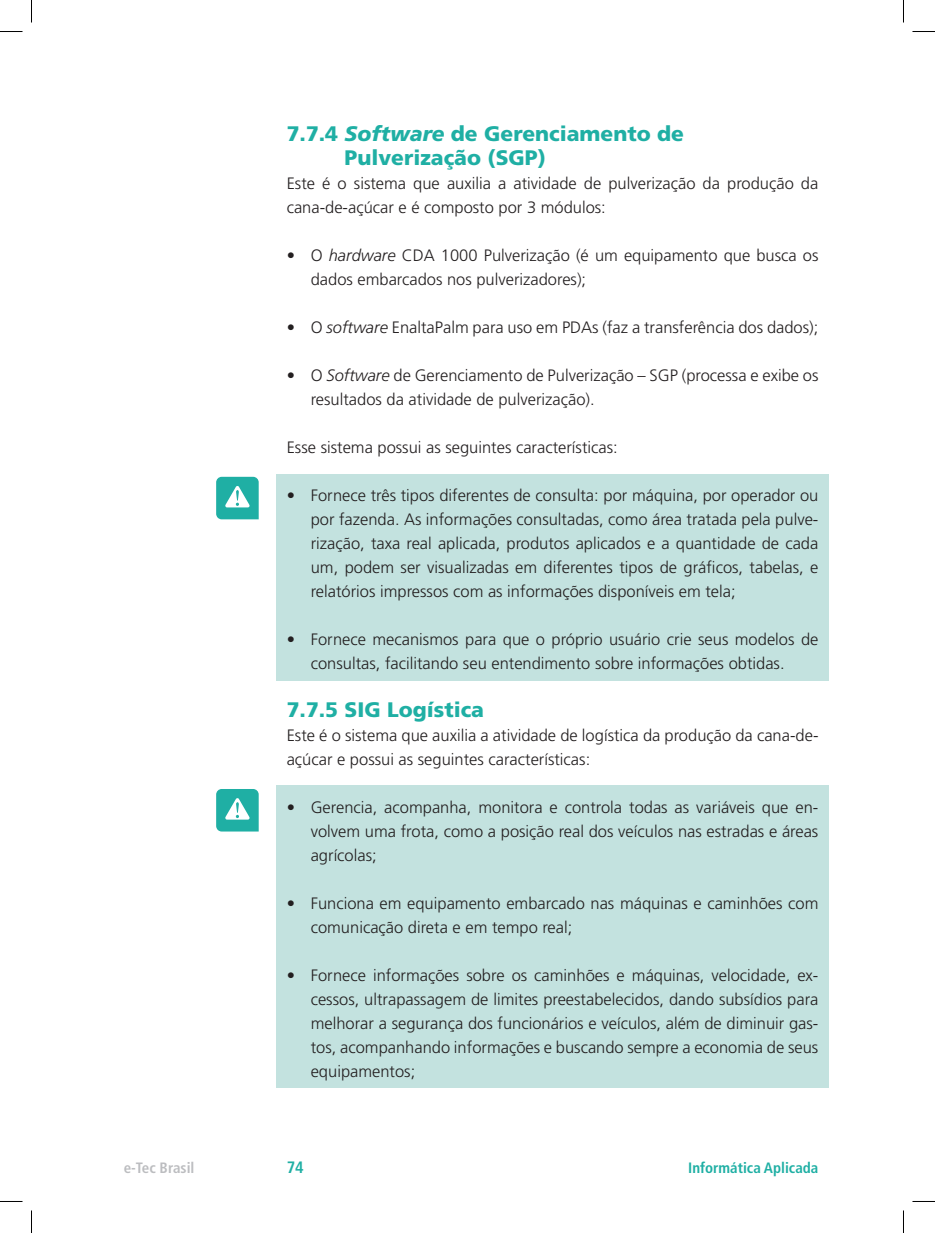
<style>
.page{position:relative;width:935px;height:1233px;background:#fff}
.page>*{position:absolute;margin:0;border:0;box-sizing:border-box;transform-origin:0 0}
.t1{font:900 21px/24px "Frutiger LT Std";color:#1fafa4}
.t2{font:300 16.5px/24px "Frutiger LT Std";color:#231f20}
.t3{font:700 condensed 16.5px "Frutiger LT Std";color:#1fafa4}
.t4{font:700 condensed 15px "Frutiger LT Std";color:#1fafa4}
.t5{font:700 condensed 15px "Frutiger LT Std";color:#bcbdc0}
.s1{font-style:italic}
</style>
<div class="page">
<div style="left:276px;top:785px;width:553px;height:301px;background:#c3e2df"></div>
<div style="left:276px;top:474px;width:553px;height:206px;background:#c3e2df"></div>
<svg style="left:216px;top:477px;width:43px;height:42px;background:#45bcb3"></svg>
<svg style="left:216px;top:789px;width:43px;height:42px;background:#46bcb3"></svg>
<svg style="left:0;top:31px;width:22px;height:1px"></svg>
<svg style="left:912px;top:31px;width:23px;height:1px"></svg>
<svg style="left:0;top:1201px;width:22px;height:1px"></svg>
<svg style="left:912px;top:1201px;width:23px;height:1px"></svg>
<svg style="left:31px;top:0;width:1px;height:23px"></svg>
<svg style="left:31px;top:1210px;width:1px;height:22px"></svg>
<svg style="left:903px;top:0;width:1px;height:23px"></svg>
<svg style="left:903px;top:1210px;width:1px;height:22px"></svg>
<p class="t1" style="left:344px;top:121px;width:341px;text-indent:-58px">7.7.4 <span class="s1">Software</span> de Gerenciamento de<br>Pulverização (SGP)</p>
<p class="t2" style="left:287px;top:171px;width:533px">Este é o sistema que auxilia a atividade de pulverização da produção da cana-de-açúcar e é composto por 3 módulos:</p>
<p class="t2" style="left:311px;top:243px;width:509px;text-indent:-24px">• O <span class="s1">hardware</span> CDA 1000 Pulverização (é um equipamento que busca os dados embarcados nos pulverizadores);</p>
<p class="t2" style="left:287px;top:315px;width:533px">• O <span class="s1">software</span> EnaltaPalm para uso em PDAs (faz a transferência dos dados);</p>
<p class="t2" style="left:311px;top:363px;width:509px;text-indent:-24px">• O <span class="s1">Software</span> de Gerenciamento de Pulverização – SGP (processa e exibe os resultados da atividade de pulverização).</p>
<p class="t2" style="left:287px;top:435px;width:332px">Esse sistema possui as seguintes características:</p>
<p class="t2" style="left:311px;top:483px;width:509px;text-align:justify;text-indent:-24px">• Fornece três tipos diferentes de consulta: por máquina, por operador ou por fazenda. As informações consultadas, como área tratada pela pulve&shy;rização, taxa real aplicada, produtos aplicados e a quantidade de cada um, podem ser visualizadas em diferentes tipos de gráficos, tabelas, e relatórios impressos com as informações disponíveis em tela;</p>
<p class="t2" style="left:287px;top:627px;width:533px;text-align:center">• Fornece mecanismos para que o próprio usuário crie seus modelos de consultas, facilitando seu entendimento sobre informações obtidas.</p>
<p class="t1" style="left:287px;top:697px;width:199px">7.7.5 SIG Logística</p>
<p class="t2" style="left:287px;top:723px;width:533px">Este é o sistema que auxilia a atividade de logística da produção da cana-de&shy;açúcar e possui as seguintes características:</p>
<p class="t2" style="left:311px;top:795px;width:509px;text-align:justify;text-indent:-24px">• Gerencia, acompanha, monitora e controla todas as variáveis que en&shy;volvem uma frota, como a posição real dos veículos nas estradas e áreas agrícolas;</p>
<p class="t2" style="left:311px;top:891px;width:509px;text-indent:-24px">• Funciona em equipamento embarcado nas máquinas e caminhões com comunicação direta e em tempo real;</p>
<p class="t2" style="left:311px;top:963px;width:509px;text-align:justify;text-indent:-24px">• Fornece informações sobre os caminhões e máquinas, velocidade, ex&shy;cessos, ultrapassagem de limites preestabelecidos, dando subsídios para melhorar a segurança dos funcionários e veículos, além de diminuir gas&shy;tos, acompanhando informações e buscando sempre a economia de seus equipamentos;</p>
<p class="t5" style="left:124px;top:1158px;width:72px">e-Tec Brasil</p>
<p class="t3" style="left:287px;top:1157px;width:19px">74</p>
<p class="t4" style="left:688px;top:1158px;width:132px">Informática Aplicada</p>
</div>
